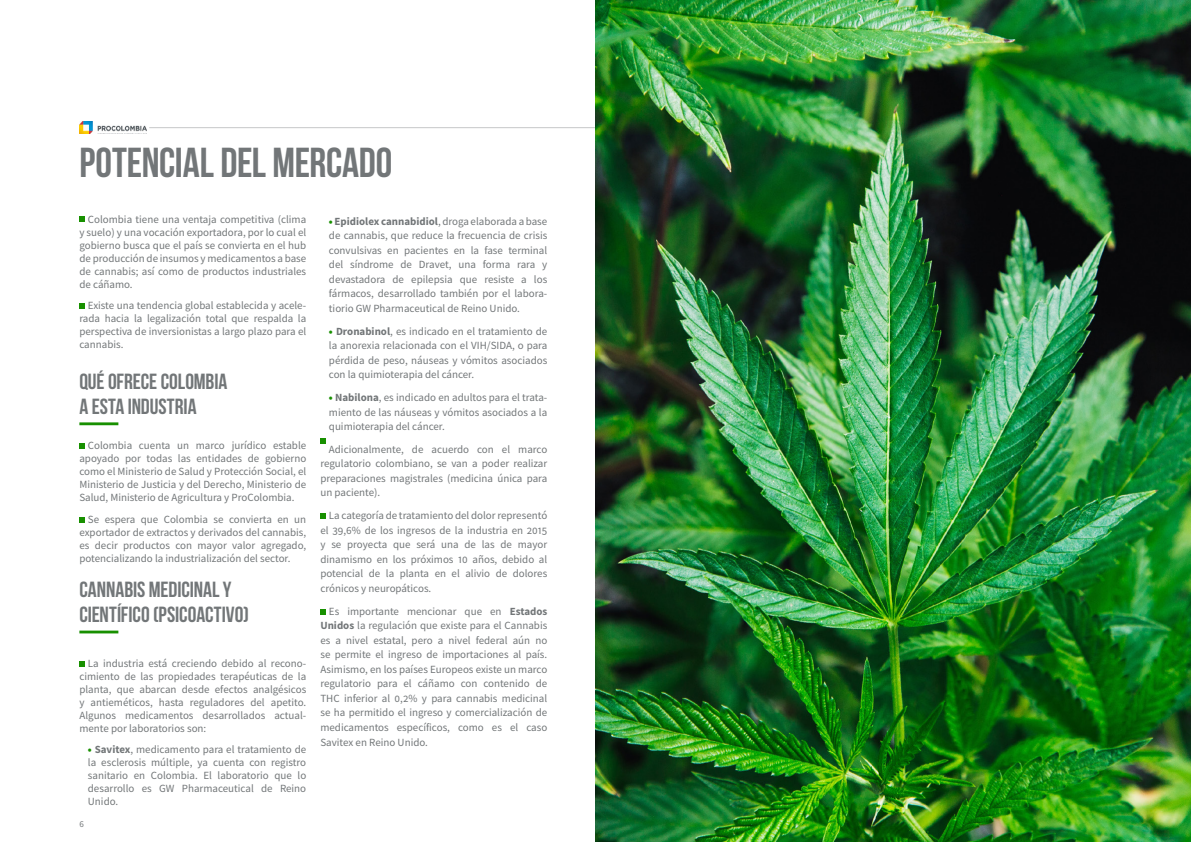
<style>
.page{position:relative;width:1191px;height:842px;background:#fff}
.page>*{position:absolute;margin:0;border:0;box-sizing:border-box;transform-origin:0 0}
.t1{font:700 41.8px "Bebas Neue";letter-spacing:-.01em;color:#727678}
.t2{font:700 21.9px/24.8px "Bebas Neue";letter-spacing:-.005em;color:#727678}
.t3{font:11px/14.5px "Source Sans Pro";color:#727678;text-align:justify}
.t4{font:9px "Source Sans Pro";color:#727678}
.s1{font-weight:900;color:#189000}
.s2{font-weight:700}
</style>
<div class="page">
<hr style="left:149px;top:127px;width:446px;height:1px;background:#c6c7c8">
<img style="left:80px;top:121px;width:66px;height:13px">
<img style="left:595px;top:0;width:596px;height:842px">
<svg style="left:79px;top:217px;width:5px;height:5px"></svg>
<svg style="left:320px;top:513px;width:5px;height:5px"></svg>
<svg style="left:79px;top:662px;width:5px;height:5px"></svg>
<svg style="left:320px;top:609px;width:5px;height:5px"></svg>
<svg style="left:320px;top:439px;width:5px;height:5px"></svg>
<svg style="left:79px;top:303px;width:5px;height:5px"></svg>
<hr style="left:79px;top:631px;width:39px;height:2px;background:#189000">
<hr style="left:79px;top:422px;width:39px;height:3px;background:#189000">
<svg style="left:79px;top:443px;width:5px;height:5px"></svg>
<svg style="left:79px;top:517px;width:5px;height:5px"></svg>
<h1 class="t1" style="left:79px;top:140px;width:314px">POTENCIAL DEL MERCADO</h1>
<p class="t3" style="left:79px;top:213px;width:228px;line-height:13px;text-indent:9px">Colombia tiene una ventaja competitiva (clima y suelo) y una vocación exportadora, por lo cual el gobierno busca que el país se convierta en el hub de producción de insumos y medicamentos a base de cannabis; así como de productos industriales de cáñamo.</p>
<p class="t3" style="left:79px;top:299px;width:228px;line-height:12.9px;text-indent:9px">Existe una tendencia global establecida y acele&shy;rada hacia la legalización total que respalda la perspectiva de inversionistas a largo plazo para el cannabis.</p>
<h2 class="t2" style="left:79px;top:369px;width:150px">QUÉ OFRECE COLOMBIA<br>A ESTA INDUSTRIA</h2>
<p class="t3" style="left:79px;top:439px;width:228px;line-height:13px;text-indent:9px">Colombia cuenta un marco jurídico estable apoyado por todas las entidades de gobierno como el Ministerio de Salud y Protección Social, el Ministerio de Justicia y del Derecho, Ministerio de Salud, Ministerio de Agricultura y ProColombia.</p>
<p class="t3" style="left:79px;top:512px;width:228px;line-height:13px;text-indent:9px">Se espera que Colombia se convierta en un exportador de extractos y derivados del cannabis, es decir productos con mayor valor agregado, potencializando la industrialización del sector.</p>
<h2 class="t2" style="left:79px;top:577px;width:171px">CANNABIS MEDICINAL Y<br>CIENTÍFICO (PSICOACTIVO)</h2>
<p class="t3" style="left:79px;top:657px;width:228px;line-height:13px;text-indent:9px">La industria está creciendo debido al recono&shy;cimiento de las propiedades terapéuticas de la planta, que abarcan desde efectos analgésicos y antieméticos, hasta reguladores del apetito.<br>Algunos medicamentos desarrollados actual&shy;mente por laboratorios son:</p>
<p class="t3" style="left:88px;top:743px;width:220px;line-height:13px"><span class="s1">•</span> <span class="s2">Savitex</span>, medicamento para el tratamiento de la esclerosis múltiple, ya cuenta con registro sanitario en Colombia. El laboratorio que lo desarrollo es GW Pharmaceutical de Reino Unido.</p>
<p class="t4" style="left:79px;top:818px;width:6px">6</p>
<p class="t3" style="left:329px;top:214px;width:220px"><span class="s1">•</span> <span class="s2">Epidiolex cannabidiol</span>, droga elaborada a base de cannabis, que reduce la frecuencia de crisis convulsivas en pacientes en la fase terminal del síndrome de Dravet, una forma rara y devastadora de epilepsia que resiste a los fármacos, desarrollado también por el labora&shy;tiorio GW Pharmaceutical de Reino Unido.</p>
<p class="t3" style="left:329px;top:324px;width:220px"><span class="s1">•</span> <span class="s2">Dronabinol</span>, es indicado en el tratamiento de la anorexia relacionada con el VIH/SIDA, o para pérdida de peso, náuseas y vómitos asociados con la quimioterapia del cáncer.</p>
<p class="t3" style="left:329px;top:390px;width:220px"><span class="s1">•</span> <span class="s2">Nabilona</span>, es indicado en adultos para el trata&shy;miento de las náuseas y vómitos asociados a la quimioterapia del cáncer.</p>
<p class="t3" style="left:320px;top:442px;width:228px;text-indent:9px">Adicionalmente, de acuerdo con el marco regulatorio colombiano, se van a poder realizar preparaciones magistrales (medicina única para un paciente).</p>
<p class="t3" style="left:320px;top:508px;width:228px;text-indent:9px">La categoría de tratamiento del dolor representó el 39,6% de los ingresos de la industria en 2015 y se proyecta que será una de las de mayor dinamismo en los próximos 10 años, debido al potencial de la planta en el alivio de dolores crónicos y neuropáticos.</p>
<p class="t3" style="left:320px;top:604px;width:228px;text-indent:9px">Es importante mencionar que en <span class="s2">Estados Unidos</span> la regulación que existe para el Cannabis es a nivel estatal, pero a nivel federal aún no se permite el ingreso de importaciones al país.<br>Asimismo, en los países Europeos existe un marco regulatorio para el cáñamo con contenido de THC inferior al 0,2% y para cannabis medicinal se ha permitido el ingreso y comercialización de medicamentos específicos, como es el caso Savitex en Reino Unido.</p>
</div>
